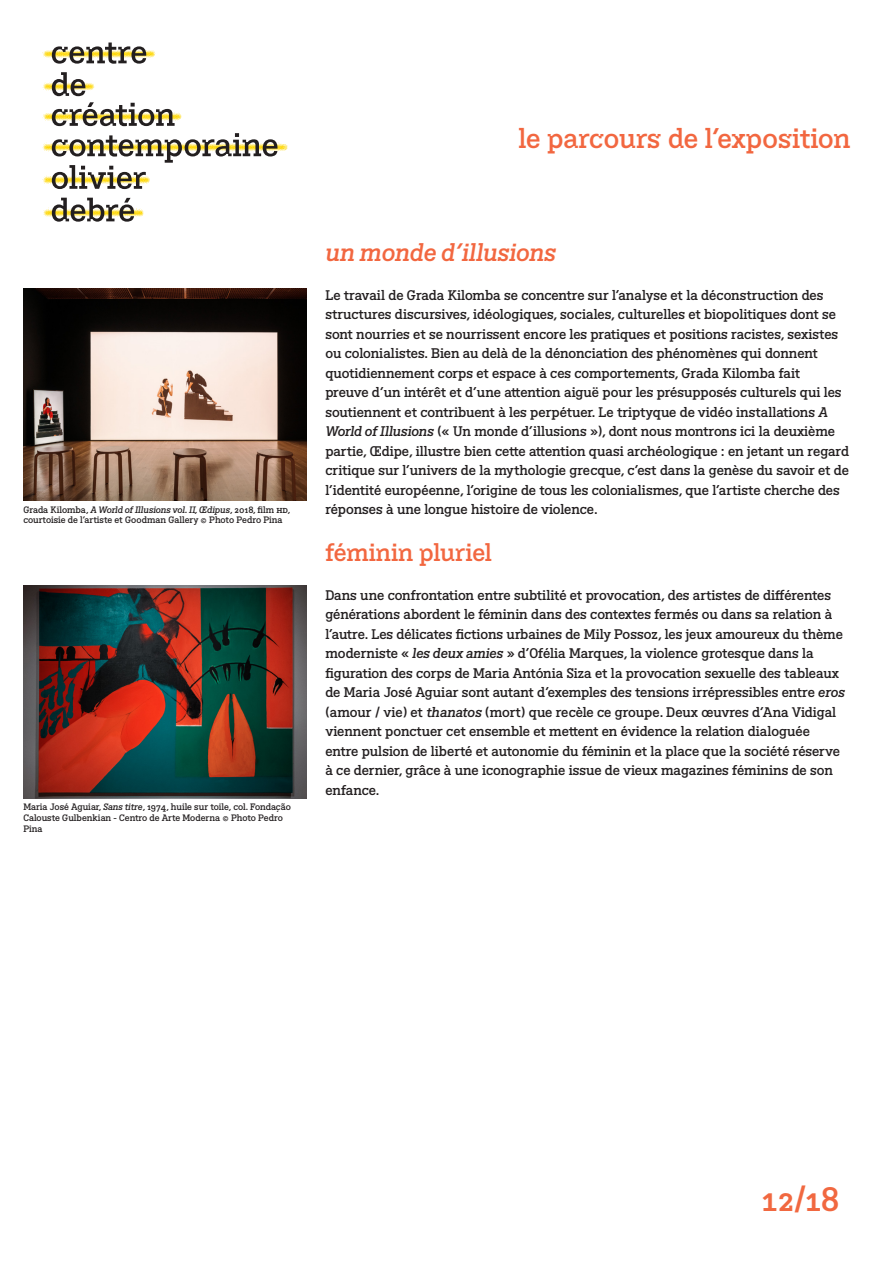
<style>
.page{position:relative;width:893px;height:1263px;background:#fff}
.page>*{position:absolute;margin:0;border:0;box-sizing:border-box;transform-origin:0 0}
.t1{font:33.3px "BVHCCCOD";color:#f16840}
.t2{font:27px "BVHCCCOD Titrage";letter-spacing:-.01em;color:#f26740}
.t3{font:italic 24px "BVHCCCOD";letter-spacing:-.01em;color:#f26740}
.t4{font:24px "BVHCCCOD Titrage";letter-spacing:-.01em;color:#f26740}
.t5{font:13.5px/19.5px "BVHCCCOD";letter-spacing:-.005em;color:#231f20}
.t6{font:9px/10.8px "BVHCCCOD";color:#231f20}
.s1{font-style:italic}
</style>
<div class="page">
<img style="left:43px;top:50px;width:244px;height:167px">
<svg style="left:52px;top:43px;width:94px;height:21px"></svg>
<svg style="left:52px;top:72px;width:33px;height:24px"></svg>
<svg style="left:52px;top:102px;width:123px;height:24px"></svg>
<svg style="left:52px;top:133px;width:226px;height:56px"></svg>
<svg style="left:52px;top:198px;width:82px;height:24px"></svg>
<img style="left:23px;top:288px;width:283px;height:213px">
<img style="left:23px;top:585px;width:283px;height:214px">
<p class="t2" style="left:518px;top:120px;width:333px">le parcours de l’exposition</p>
<p class="t6" style="left:23px;top:505px;width:268px">Grada Kilomba, <span class="s1">A World of Illusions vol. II, Œdipus</span>, 2018, film hd, courtoisie de l’artiste et Goodman Gallery © Photo Pedro Pina</p>
<p class="t6" style="left:23px;top:802px;width:269px">Maria José Aguiar, <span class="s1">Sans titre</span>, 1974, huile sur toile, col. Fondação<br>Calouste Gulbenkian - Centro de Arte Moderna © Photo Pedro<br>Pina</p>
<p class="t3" style="left:325px;top:236px;width:232px">un monde d’illusions</p>
<p class="t5" style="left:325px;top:286px;width:525px">Le travail de Grada Kilomba se concentre sur l’analyse et la déconstruction des structures discursives, idéologiques, sociales, culturelles et biopolitiques dont se sont nourries et se nourrissent encore les pratiques et positions racistes, sexistes ou colonialistes. Bien au delà de la dénonciation des phénomènes qui donnent quotidiennement corps et espace à ces comportements, Grada Kilomba fait<br>preuve d’un intérêt et d’une attention aiguë pour les présupposés culturels qui les soutiennent et contribuent à les perpétuer. Le triptyque de vidéo installations <span class="s1">A World of Illusions</span> (« Un monde d’illusions »), dont nous montrons ici la deuxième partie, Œdipe, illustre bien cette attention quasi archéologique : en jetant un regard critique sur l’univers de la mythologie grecque, c’est dans la genèse du savoir et de l’identité européenne, l’origine de tous les colonialismes, que l’artiste cherche des réponses à une longue histoire de violence.</p>
<p class="t4" style="left:325px;top:536px;width:168px">féminin pluriel</p>
<p class="t5" style="left:325px;top:586px;width:521px">Dans une confrontation entre subtilité et provocation, des artistes de différentes générations abordent le féminin dans des contextes fermés ou dans sa relation à l’autre. Les délicates fictions urbaines de Mily Possoz, les jeux amoureux du thème moderniste « <span class="s1">les deux amies</span> » d’Ofélia Marques, la violence grotesque dans la figuration des corps de Maria Antónia Siza et la provocation sexuelle des tableaux de Maria José Aguiar sont autant d’exemples des tensions irrépressibles entre <span class="s1">eros </span>(amour / vie) et <span class="s1">thanatos</span> (mort) que recèle ce groupe. Deux œuvres d’Ana Vidigal viennent ponctuer cet ensemble et mettent en évidence la relation dialoguée entre pulsion de liberté et autonomie du féminin et la place que la société réserve à ce dernier, grâce à une iconographie issue de vieux magazines féminins de son enfance.</p>
<h1 class="t1" style="left:759px;top:1177px;width:83px">12/18</h1>
</div>
